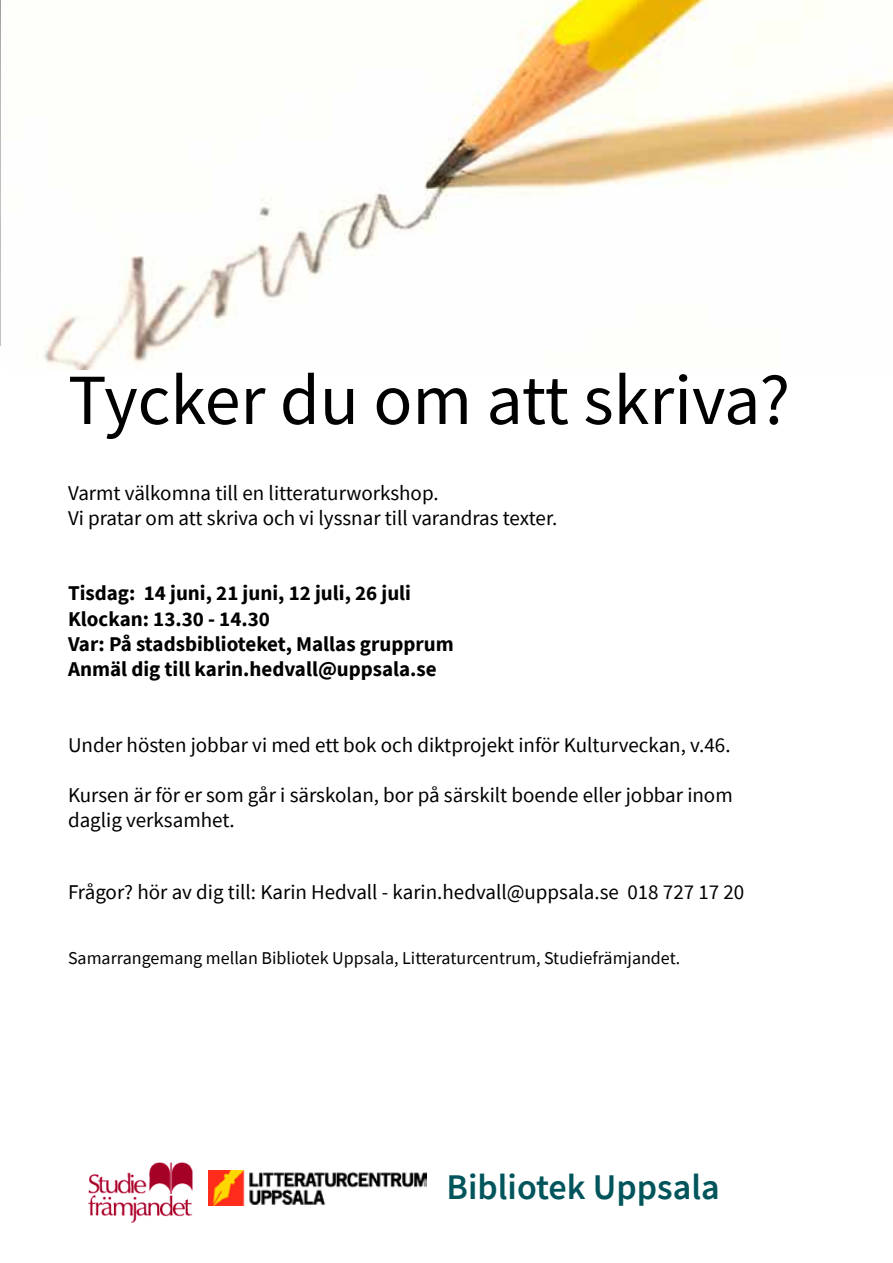
<style>
.page{position:relative;width:893px;height:1263px;background:#fff}
.page>*{position:absolute;margin:0;border:0;box-sizing:border-box;transform-origin:0 0}
.t1{font:72px "Source Sans Pro";color:#000}
.t2{font:600 36.15px "Source Sans Pro";color:#00545b}
.t3{font:21px/25.2px "Source Sans Pro";color:#000}
.t4{font:700 21px/25.2px "Source Sans Pro";color:#000}
.t5{font:18px "Source Sans Pro";color:#000}
</style>
<div class="page">
<img style="left:43px;top:0;width:850px;height:370px">
<img style="left:208px;top:1170px;width:218px;height:36px">
<img style="left:88px;top:1162px;width:105px;height:61px">
<h1 class="t1" style="left:68px;top:354px;width:724px">Tycker du om att skriva?</h1>
<p class="t3" style="left:68px;top:480px;width:491px">Varmt välkomna till en litteraturworkshop.<br>Vi pratar om att skriva och vi lyssnar till varandras texter.</p>
<p class="t4" style="left:68px;top:580px;width:387px">Tisdag: 14 juni, 21 juni, 12 juli, 26 juli Klockan: 13.30 - 14.30<br>Var: På stadsbiblioteket, Mallas grupprum Anmäl dig till karin.hedvall@uppsala.se</p>
<p class="t3" style="left:68px;top:732px;width:664px">Under hösten jobbar vi med ett bok och diktprojekt inför Kulturveckan, v.46.</p>
<p class="t3" style="left:68px;top:782px;width:666px">Kursen är för er som går i särskolan, bor på särskilt boende eller jobbar inom daglig verksamhet.</p>
<p class="t3" style="left:68px;top:879px;width:678px">Frågor? hör av dig till: Karin Hedvall - karin.hedvall@uppsala.se 018 727 17 20</p>
<p class="t5" style="left:68px;top:946px;width:614px">Samarrangemang mellan Bibliotek Uppsala, Litteraturcentrum, Studiefrämjandet.</p>
<h2 class="t2" style="left:446px;top:1163px;width:275px">Bibliotek Uppsala</h2>
</div>
